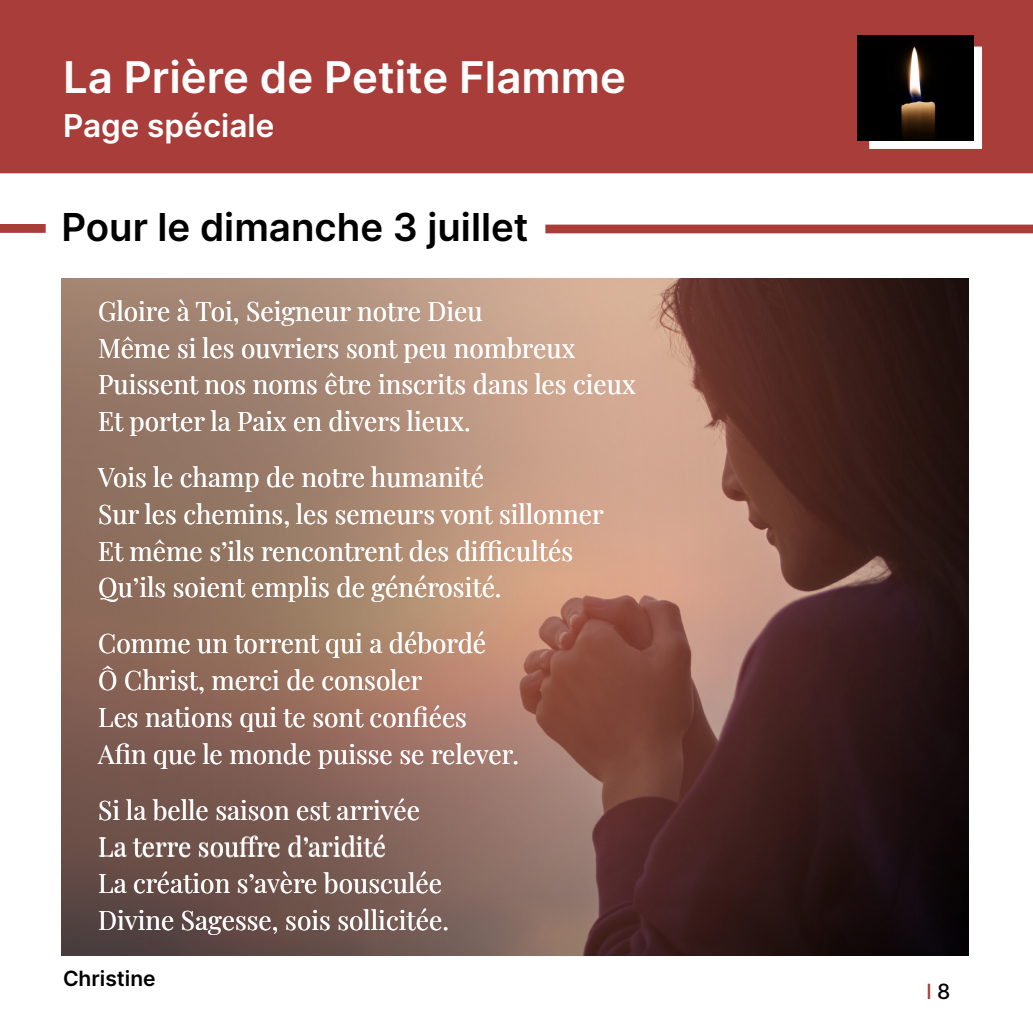
<style>
.page{position:relative;width:1033px;height:1033px;background:#fff}
.page>*{position:absolute;margin:0;border:0;box-sizing:border-box;transform-origin:0 0}
.t1{font:43.75px "Inter";color:#fff}
.t2{font:38.5px "Inter";color:#000}
.t3{font:31.5px "Inter";color:#fff}
.t4{font:26.25px/36.8px "Playfair Display";color:#fff}
.t5{font:21px "Inter";color:#000}
.t6{font:21px "Inter";color:#a83d39}
.s1{color:#000}
</style>
<div class="page">
<img style="left:62px;top:278px;width:906px;height:678px">
<div style="left:1px;top:1px;width:1031px;height:171px;background:#a83d39"></div>
<div style="left:0;top:0;width:1032px;height:173px;border:2px solid #a83d39"></div>
<div style="left:869px;top:47px;width:113px;height:102px;background:#fff;border:2px solid #fff"></div>
<svg style="left:0;top:224px;width:46px;height:9px"></svg>
<img style="left:857px;top:35px;width:116px;height:106px">
<svg style="left:545px;top:224px;width:487px;height:9px;background:#ad4946"></svg>
<h1 class="t1" style="left:63px;top:45px;width:564px">La Prière de Petite Flamme</h1>
<p class="t3" style="left:63px;top:102px;width:213px">Page spéciale</p>
<h2 class="t2" style="left:61px;top:199px;width:468px">Pour le dimanche 3 juillet</h2>
<p class="t4" style="left:98px;top:290px;width:539px">Gloire à Toi, Seigneur notre Dieu<br>Même si les ouvriers sont peu nombreux Puissent nos noms être inscrits dans les cieux Et porter la Paix en divers lieux.</p>
<p class="t4" style="left:98px;top:456px;width:507px">Vois le champ de notre humanité<br>Sur les chemins, les semeurs vont sillonner Et même s’ils rencontrent des difficultés Qu’ils soient emplis de générosité.</p>
<p class="t4" style="left:98px;top:623px;width:422px">Comme un torrent qui a débordé<br>Ô Christ, merci de consoler<br>Les nations qui te sont confiées<br>Afin que le monde puisse se relever.</p>
<p class="t4" style="left:98px;top:789px;width:352px">Si la belle saison est arrivée<br>La terre souffre d’aridité<br>La création s’avère bousculée<br>Divine Sagesse, sois sollicitée.</p>
<p class="t4" style="left:478px;top:530px;width:26px">f</p>
<p class="t4" style="left:239px;top:826px;width:20px">f</p>
<p class="t5" style="left:63px;top:963px;width:94px">Christine</p>
<p class="t6" style="left:926px;top:976px;width:26px">l <span class="s1">8</span></p>
</div>
